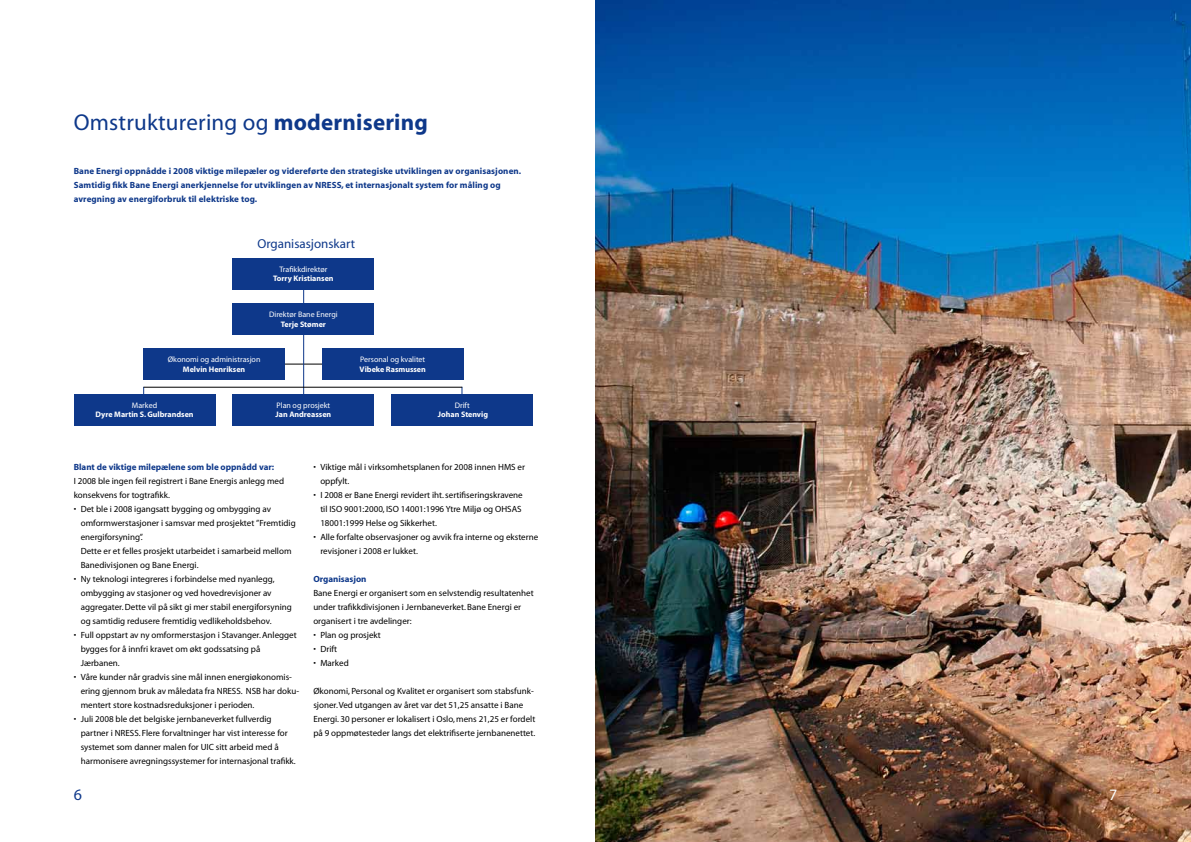
<style>
.page{position:relative;width:1191px;height:842px;background:#fff}
.page>*{position:absolute;margin:0;border:0;box-sizing:border-box;transform-origin:0 0}
.t1{font:23px "Myriad";letter-spacing:.01em;color:#0e388a}
.t2{font:16px "Myriad";color:#0e388a}
.t3{font:16px "Myriad";color:#fff}
.t4{font:13px "Myriad";color:#0e388a}
.t5{font:9px/14px "Myriad";color:#000}
.t6{font:700 9px/14px "Myriad";letter-spacing:.01em;color:#0e388a}
.t7{font:700 8px "Myriad";color:#fff}
.t8{font:8px "Myriad";color:#fff}
.s1{font-weight:700}
</style>
<div class="page">
<img style="left:595px;top:0;width:596px;height:842px">
<hr style="left:268px;top:364px;width:80px;height:1px;background:#000">
<hr style="left:303px;top:284px;width:1px;height:116px;background:#0e388a">
<div style="left:74px;top:394px;width:141px;height:31px;background:#0e388a"></div>
<div style="left:143px;top:349px;width:142px;height:31px;background:#0e388a"></div>
<div style="left:232px;top:394px;width:142px;height:31px;background:#0e388a"></div>
<div style="left:232px;top:303px;width:142px;height:31px;background:#0e388a"></div>
<div style="left:232px;top:258px;width:142px;height:31px;background:#0e388a"></div>
<div style="left:391px;top:394px;width:142px;height:31px;background:#0e388a"></div>
<div style="left:322px;top:349px;width:141px;height:31px;background:#0e388a"></div>
<hr style="left:144px;top:387px;width:318px;height:1px;background:#000">
<h1 class="t1" style="left:74px;top:111px;width:356px">Omstrukturering og <span class="s1">modernisering</span></h1>
<p class="t6" style="left:74px;top:164px;width:449px">Bane Energi oppnådde i 2008 viktige milepæler og videreførte den strategiske utviklingen av organisasjonen.<br>Samtidig fikk Bane Energi anerkjennelse for utviklingen av NRESS, et internasjonalt system for måling og avregning av energiforbruk til elektriske tog.</p>
<h3 class="t4" style="left:257px;top:237px;width:99px">Organisasjonskart</h3>
<p class="t8" style="left:279px;top:265px;width:50px">Trafikkdirektør</p>
<p class="t7" style="left:273px;top:274px;width:62px">Torry Kristiansen</p>
<p class="t8" style="left:269px;top:310px;width:70px">Direktør Bane Energi</p>
<p class="t7" style="left:281px;top:320px;width:47px">Terje Stømer</p>
<p class="t8" style="left:168px;top:356px;width:94px">Økonomi og administrasjon</p>
<p class="t7" style="left:183px;top:365px;width:64px">Melvin Henriksen</p>
<p class="t8" style="left:132px;top:401px;width:27px">Marked</p>
<p class="t7" style="left:96px;top:411px;width:100px">Dyre Martin S. Gulbrandsen</p>
<p class="t8" style="left:276px;top:401px;width:55px">Plan og prosjekt</p>
<p class="t7" style="left:275px;top:411px;width:57px">Jan Andreassen</p>
<p class="t8" style="left:360px;top:356px;width:67px">Personal og kvalitet</p>
<p class="t7" style="left:359px;top:365px;width:68px">Vibeke Rasmussen</p>
<p class="t8" style="left:455px;top:401px;width:16px">Drift</p>
<p class="t7" style="left:438px;top:411px;width:52px">Johan Stenvig</p>
<p class="t6" style="left:74px;top:460px;width:202px">Blant de viktige milepælene som ble oppnådd var:</p>
<p class="t5" style="left:74px;top:474px;width:212px">I 2008 ble ingen feil registrert i Bane Energis anlegg med konsekvens for togtrafikk.</p>
<p class="t5" style="left:81px;top:502px;width:216px;text-indent:-7px">• Det ble i 2008 igangsatt bygging og ombygging av omformwerstasjoner i samsvar med prosjektet ”Fremtidig energiforsyning”.<br>Dette er et felles prosjekt utarbeidet i samarbeid mellom Banedivisjonen og Bane Energi.</p>
<p class="t5" style="left:81px;top:572px;width:212px;text-indent:-7px">• Ny teknologi integreres i forbindelse med nyanlegg, ombygging av stasjoner og ved hovedrevisjoner av aggregater. Dette vil på sikt gi mer stabil energiforsyning og samtidig redusere fremtidig vedlikeholdsbehov.</p>
<p class="t5" style="left:81px;top:628px;width:217px;text-indent:-7px">• Full oppstart av ny omformerstasjon i Stavanger. Anlegget bygges for å innfri kravet om økt godssatsing på<br>Jærbanen.</p>
<p class="t5" style="left:81px;top:670px;width:220px;text-indent:-7px">• Våre kunder når gradvis sine mål innen energiøkonomis&shy;ering gjennom bruk av måledata fra NRESS. NSB har doku&shy;mentert store kostnadsreduksjoner i perioden.</p>
<p class="t5" style="left:81px;top:712px;width:216px;text-indent:-7px">• Juli 2008 ble det belgiske jernbaneverket fullverdig partner i NRESS. Flere forvaltninger har vist interesse for systemet som danner malen for UIC sitt arbeid med å harmonisere avregningssystemer for internasjonal trafikk.</p>
<p class="t5" style="left:320px;top:460px;width:206px;text-indent:-7px">• Viktige mål i virksomhetsplanen for 2008 innen HMS er oppfylt.</p>
<p class="t5" style="left:320px;top:488px;width:204px;text-indent:-7px">• I 2008 er Bane Energi revidert iht. sertifiseringskravene til ISO 9001:2000, ISO 14001:1996 Ytre Miljø og OHSAS<br>18001:1999 Helse og Sikkerhet.</p>
<p class="t5" style="left:320px;top:530px;width:219px;text-indent:-7px">• Alle forfalte observasjoner og avvik fra interne og eksterne revisjoner i 2008 er lukket.</p>
<p class="t6" style="left:313px;top:572px;width:55px">Organisasjon</p>
<p class="t5" style="left:313px;top:586px;width:222px">Bane Energi er organisert som en selvstendig resultatenhet under trafikkdivisjonen i Jernbaneverket. Bane Energi er organisert i tre avdelinger:</p>
<p class="t5" style="left:313px;top:629px;width:69px">• Plan og prosjekt</p>
<p class="t5" style="left:313px;top:643px;width:25px">• Drift</p>
<p class="t5" style="left:313px;top:657px;width:37px">• Marked</p>
<p class="t5" style="left:313px;top:685px;width:223px">Økonomi, Personal og Kvalitet er organisert som stabsfunk&shy;sjoner. Ved utgangen av året var det 51,25 ansatte i Bane Energi. 30 personer er lokalisert i Oslo, mens 21,25 er fordelt på 9 oppmøtesteder langs det elektrifiserte jernbanenettet.</p>
<h2 class="t2" style="left:74px;top:787px;width:10px">6</h2>
<h2 class="t3" style="left:1109px;top:787px;width:10px">7</h2>
</div>
